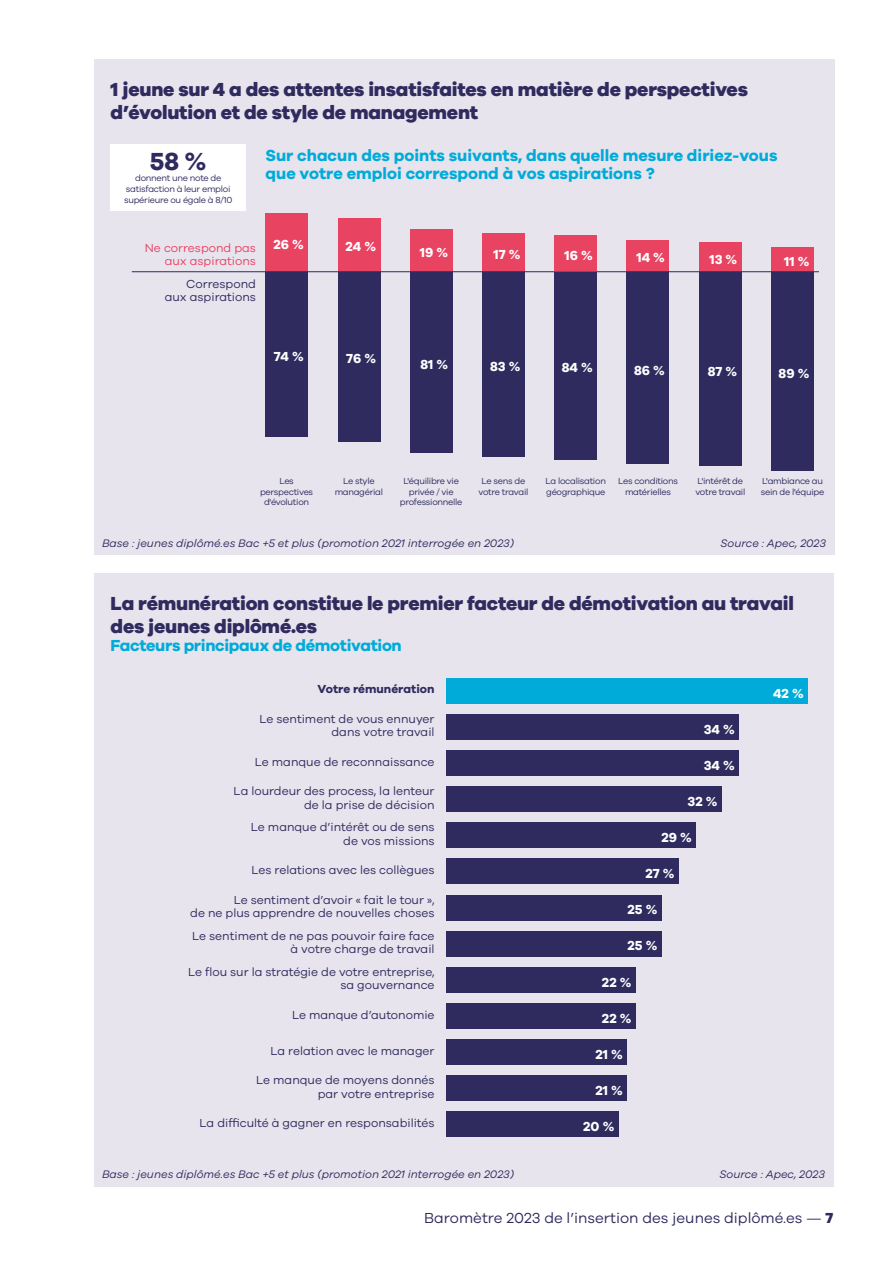
<style>
.page{position:relative;width:893px;height:1263px;background:#fff}
.page>*{position:absolute;margin:0;border:0;box-sizing:border-box;transform-origin:0 0}
.t1{font:700 25.5px "Galano Grotesque";color:#2f2b5f}
.t2{font:800 19.5px/23.4px "Galano Grotesque";letter-spacing:-.01em;color:#2f2b5f}
.t3{font:700 16.5px/18px "Galano Grotesque";color:#00abda}
.t4{font:700 16.5px "Galano Grotesque";letter-spacing:-.02em;color:#00abda}
.t5{font:15px "Galano Grotesque";color:#2f2b5f}
.t6{font:700 13.5px "Galano Grotesque";color:#fff}
.t7{font:12px/13.5px "Galano Grotesque";color:#2f2b5f;text-align:right}
.t8{font:12px/13.5px "Galano Grotesque";color:#e94362;text-align:right}
.t9{font:700 12px "Galano Grotesque";color:#2f2b5f}
.t10{font:italic 11.25px "Galano Grotesque";color:#2f2b5f}
.t11{font:9px/10.8px "Galano Grotesque";letter-spacing:-.03em;color:#2f2b5f;text-align:center}
.s1{font-weight:800}
</style>
<div class="page">
<div style="left:94px;top:573px;width:739px;height:613px;background:#e7e4ed"></div>
<div style="left:94px;top:60px;width:740px;height:495px;background:#e7e4ed"></div>
<div style="left:111px;top:145px;width:135px;height:66px;background:#fff"></div>
<div style="left:771px;top:272px;width:43px;height:199px;background:#2f2b5f"></div>
<div style="left:771px;top:247px;width:43px;height:25px;background:#e94362"></div>
<div style="left:699px;top:272px;width:42px;height:194px;background:#2f2b5f"></div>
<div style="left:699px;top:242px;width:42px;height:29px;background:#e94362"></div>
<div style="left:627px;top:272px;width:42px;height:192px;background:#2f2b5f"></div>
<div style="left:627px;top:240px;width:42px;height:31px;background:#e94362"></div>
<div style="left:554px;top:272px;width:43px;height:187px;background:#2f2b5f"></div>
<div style="left:554px;top:236px;width:43px;height:35px;background:#e94362"></div>
<div style="left:482px;top:272px;width:43px;height:185px;background:#2f2b5f"></div>
<div style="left:482px;top:233px;width:43px;height:38px;background:#e94362"></div>
<div style="left:410px;top:272px;width:42px;height:181px;background:#2f2b5f"></div>
<div style="left:410px;top:229px;width:42px;height:42px;background:#e94362"></div>
<div style="left:338px;top:272px;width:42px;height:170px;background:#2f2b5f"></div>
<div style="left:338px;top:218px;width:42px;height:53px;background:#e94362"></div>
<div style="left:266px;top:272px;width:42px;height:165px;background:#2f2b5f"></div>
<div style="left:266px;top:213px;width:42px;height:58px;background:#e94362"></div>
<hr style="left:132px;top:271px;width:687px;height:1px;background:#2f2b5f">
<div style="left:446px;top:678px;width:362px;height:25px;background:#00abda"></div>
<div style="left:446px;top:714px;width:293px;height:26px;background:#2f2b5f"></div>
<div style="left:446px;top:750px;width:293px;height:26px;background:#2f2b5f"></div>
<div style="left:446px;top:786px;width:276px;height:26px;background:#2f2b5f"></div>
<div style="left:446px;top:822px;width:250px;height:26px;background:#2f2b5f"></div>
<div style="left:446px;top:859px;width:233px;height:25px;background:#2f2b5f"></div>
<div style="left:446px;top:895px;width:216px;height:25px;background:#2f2b5f"></div>
<div style="left:446px;top:931px;width:216px;height:25px;background:#2f2b5f"></div>
<div style="left:446px;top:967px;width:190px;height:25px;background:#2f2b5f"></div>
<div style="left:446px;top:1003px;width:190px;height:26px;background:#2f2b5f"></div>
<div style="left:446px;top:1039px;width:181px;height:26px;background:#2f2b5f"></div>
<div style="left:446px;top:1075px;width:181px;height:26px;background:#2f2b5f"></div>
<div style="left:446px;top:1111px;width:173px;height:26px;background:#2f2b5f"></div>
<h2 class="t2" style="left:111px;top:77px;width:639px">1 jeune sur 4 a des attentes insatisfaites en matière de perspectives d’évolution et de style de management</h2>
<h1 class="t1" style="left:150px;top:146px;width:58px">58 %</h1>
<p class="t11" style="left:124px;top:172px;width:110px">donnent une note de satisfaction à leur emploi supérieure ou égale à 8/10</p>
<h3 class="t3" style="left:266px;top:146px;width:513px">Sur chacun des points suivants, dans quelle mesure diriez-vous que votre emploi correspond à vos aspirations ?</h3>
<p class="t8" style="left:145px;top:241px;width:113px">Ne correspond pas aux aspirations</p>
<p class="t7" style="left:165px;top:277px;width:93px">Correspond aux aspirations</p>
<p class="t6" style="left:273px;top:236px;width:32px">26 %</p>
<p class="t6" style="left:345px;top:238px;width:32px">24 %</p>
<p class="t6" style="left:420px;top:244px;width:30px">19 %</p>
<p class="t6" style="left:493px;top:246px;width:28px">17 %</p>
<p class="t6" style="left:564px;top:247px;width:30px">16 %</p>
<p class="t6" style="left:636px;top:250px;width:30px">14 %</p>
<p class="t6" style="left:709px;top:251px;width:29px">13 %</p>
<p class="t6" style="left:784px;top:253px;width:27px">11 %</p>
<p class="t6" style="left:274px;top:348px;width:31px">74 %</p>
<p class="t6" style="left:346px;top:350px;width:31px">76 %</p>
<p class="t6" style="left:420px;top:356px;width:29px">81 %</p>
<p class="t6" style="left:490px;top:358px;width:32px">83 %</p>
<p class="t6" style="left:562px;top:359px;width:32px">84 %</p>
<p class="t6" style="left:634px;top:362px;width:32px">86 %</p>
<p class="t6" style="left:708px;top:363px;width:31px">87 %</p>
<p class="t6" style="left:779px;top:365px;width:32px">89 %</p>
<p class="t11" style="left:260px;top:475px;width:55px">Les perspectives d'évolution</p>
<p class="t11" style="left:335px;top:475px;width:50px">Le style managérial</p>
<p class="t11" style="left:400px;top:475px;width:64px">L'équilibre vie privée / vie professionnelle</p>
<p class="t11" style="left:478px;top:475px;width:52px">Le sens de votre travail</p>
<p class="t11" style="left:546px;top:475px;width:62px;text-align:left">La localisation géographique</p>
<p class="t11" style="left:618px;top:475px;width:61px">Les conditions matérielles</p>
<p class="t11" style="left:695px;top:475px;width:52px;text-align:left">L'intérêt de votre travail</p>
<p class="t11" style="left:761px;top:475px;width:65px;text-align:left">L'ambiance au sein de l'équipe</p>
<p class="t10" style="left:102px;top:536px;width:414px">Base : jeunes diplômé.es Bac +5 et plus (promotion 2021 interrogée en 2023)</p>
<p class="t10" style="left:720px;top:536px;width:107px">Source : Apec, 2023</p>
<h2 class="t2" style="left:111px;top:591px;width:685px">La rémunération constitue le premier facteur de démotivation au travail des jeunes diplômé.es</h2>
<h3 class="t4" style="left:111px;top:635px;width:293px">Facteurs principaux de démotivation</h3>
<p class="t9" style="left:318px;top:682px;width:118px">Votre rémunération</p>
<p class="t7" style="left:259px;top:712px;width:177px">Le sentiment de vous ennuyer dans votre travail</p>
<p class="t7" style="left:255px;top:754px;width:181px">Le manque de reconnaissance</p>
<p class="t7" style="left:234px;top:784px;width:202px">La lourdeur des process, la lenteur de la prise de décision</p>
<p class="t7" style="left:251px;top:820px;width:185px">Le manque d’intérêt ou de sens de vos missions</p>
<p class="t7" style="left:251px;top:863px;width:185px">Les relations avec les collègues</p>
<p class="t7" style="left:190px;top:892px;width:246px">Le sentiment d’avoir « fait le tour »,<br>de ne plus apprendre de nouvelles choses</p>
<p class="t7" style="left:192px;top:928px;width:244px">Le sentiment de ne pas pouvoir faire face à votre charge de travail</p>
<p class="t7" style="left:188px;top:965px;width:248px">Le flou sur la stratégie de votre entreprise, sa gouvernance</p>
<p class="t7" style="left:292px;top:1007px;width:144px">Le manque d’autonomie</p>
<p class="t7" style="left:270px;top:1044px;width:166px">La relation avec le manager</p>
<p class="t7" style="left:256px;top:1073px;width:180px">Le manque de moyens donnés par votre entreprise</p>
<p class="t7" style="left:200px;top:1116px;width:236px">La difficulté à gagner en responsabilités</p>
<p class="t10" style="left:102px;top:1167px;width:414px">Base : jeunes diplômé.es Bac +5 et plus (promotion 2021 interrogée en 2023)</p>
<p class="t6" style="left:704px;top:721px;width:33px">34 %</p>
<p class="t6" style="left:704px;top:757px;width:33px">34 %</p>
<p class="t6" style="left:688px;top:793px;width:31px">32 %</p>
<p class="t6" style="left:661px;top:829px;width:32px">29 %</p>
<p class="t6" style="left:645px;top:865px;width:31px">27 %</p>
<p class="t6" style="left:627px;top:901px;width:31px">25 %</p>
<p class="t6" style="left:627px;top:937px;width:31px">25 %</p>
<p class="t6" style="left:602px;top:974px;width:31px">22 %</p>
<p class="t6" style="left:602px;top:1010px;width:31px">22 %</p>
<p class="t6" style="left:595px;top:1046px;width:29px">21 %</p>
<p class="t6" style="left:595px;top:1082px;width:29px">21 %</p>
<p class="t6" style="left:583px;top:1118px;width:33px">20 %</p>
<p class="t6" style="left:773px;top:685px;width:32px">42 %</p>
<p class="t10" style="left:719px;top:1167px;width:107px">Source : Apec, 2023</p>
<p class="t5" style="left:424px;top:1208px;width:411px">Baromètre 2023 de l’insertion des jeunes diplômé.es — <span class="s1">7</span></p>
</div>
